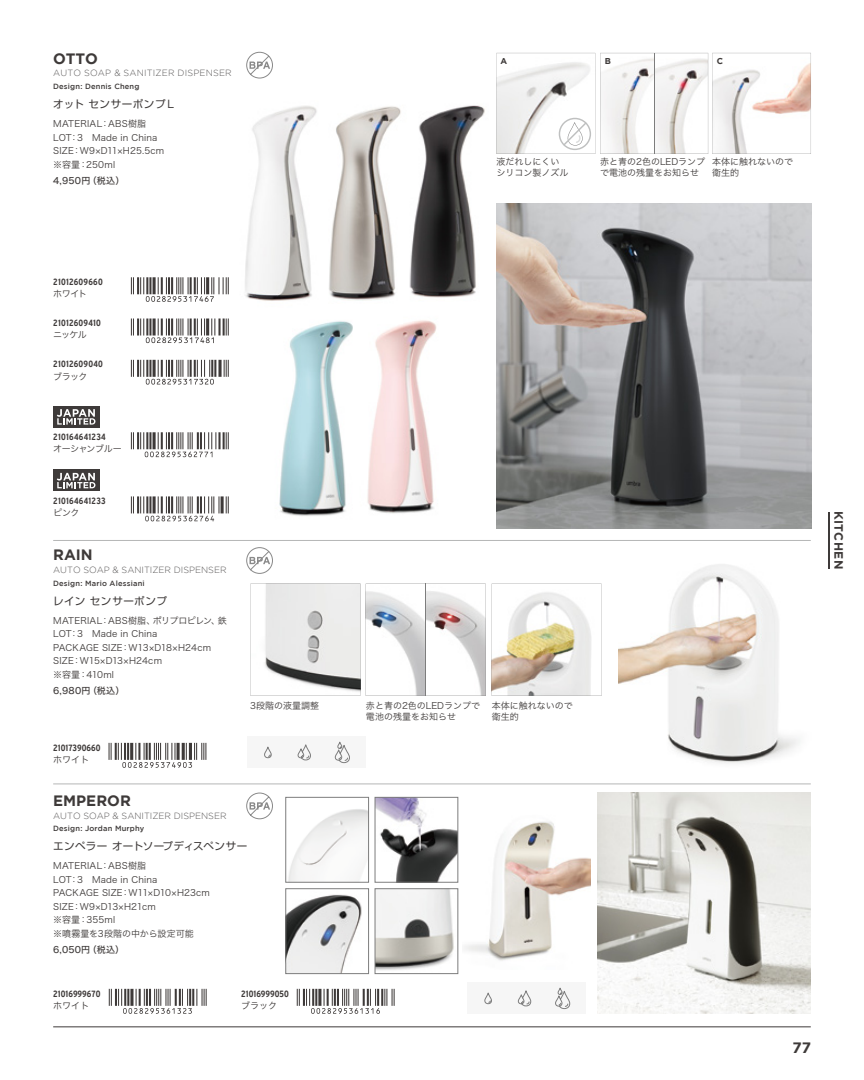
<style>
.page{position:relative;width:864px;height:1080px;background:#fff}
.page>*{position:absolute;margin:0;border:0;box-sizing:border-box;transform-origin:0 0}
.t1{font:700 15px "Gotham";color:#3e3a39}
.t2{font:700 12px "Gotham";letter-spacing:.04em;color:#3e3a39}
.t3{font:10.5px "Shin Go Pro";letter-spacing:.045em;color:#3e3a39}
.t4{font:10.5px "Shin Go Pro";letter-spacing:.025em;color:#3e3a39}
.t5{font:9px/13.5px "Hiragino Sans W3";color:#3e3a39}
.t6{font:700 condensed 9px "Interstate";letter-spacing:.015em;color:#3e3a39}
.t7{font:9px/13.5px "Hiragino Sans W3";letter-spacing:.025em;color:#3e3a39}
.t8{font:300 9px "Gotham";color:#595757}
.t9{font:9px "Hiragino Sans W5";letter-spacing:.025em;color:#3e3a39}
.t10{font:300 9px "Gotham";letter-spacing:.02em;color:#595757}
.t11{font:9px "Hira Kaku Pro N W3";color:#3e3a39}
.t12{font:9px "Hiragino Sans W3";letter-spacing:-.05em;color:#3e3a39}
.t13{font:700 8.55px "Gotham";color:#3e3a39}
.t14{font:500 7.5px "Gotham";letter-spacing:.025em;color:#3e3a39}
</style>
<div class="page">
<img style="left:597px;top:792px;width:213px;height:222px">
<img style="left:329px;top:106px;width:72px;height:195px">
<img style="left:245px;top:106px;width:72px;height:195px">
<img style="left:409px;top:105px;width:76px;height:193px">
<img style="left:367px;top:320px;width:70px;height:194px">
<img style="left:279px;top:321px;width:74px;height:195px">
<img style="left:496px;top:204px;width:314px;height:325px">
<img style="left:618px;top:564px;width:182px;height:200px">
<img style="left:464px;top:821px;width:126px;height:140px">
<img style="left:288px;top:809px;width:78px;height:71px">
<img style="left:377px;top:799px;width:79px;height:81px">
<img style="left:287px;top:894px;width:75px;height:78px">
<img style="left:377px;top:891px;width:77px;height:79px">
<svg style="left:246px;top:52px;width:27px;height:26px"></svg>
<svg style="left:246px;top:547px;width:27px;height:27px"></svg>
<svg style="left:246px;top:793px;width:27px;height:26px"></svg>
<svg style="left:491px;top:584px;width:110px;height:112px"></svg>
<svg style="left:250px;top:584px;width:235px;height:112px"></svg>
<hr style="left:425px;top:584px;width:1px;height:112px;background:#7d7d7d">
<svg style="left:108px;top:743px;width:98px;height:25px"></svg>
<div style="left:247px;top:736px;width:118px;height:32px;background:#f6f6f6"></div>
<svg style="left:264px;top:741px;width:86px;height:22px"></svg>
<svg style="left:296px;top:989px;width:98px;height:25px"></svg>
<svg style="left:109px;top:989px;width:97px;height:25px"></svg>
<div style="left:467px;top:982px;width:118px;height:32px;background:#f6f6f6"></div>
<svg style="left:484px;top:987px;width:86px;height:22px"></svg>
<div style="left:285px;top:797px;width:83px;height:85px;border:1px solid #7d7d7d"></div>
<div style="left:375px;top:797px;width:83px;height:85px;border:1px solid #7d7d7d"></div>
<div style="left:285px;top:889px;width:83px;height:85px;border:1px solid #7d7d7d"></div>
<div style="left:375px;top:889px;width:83px;height:85px;border:1px solid #7d7d7d"></div>
<div style="left:53px;top:406px;width:47px;height:21px;background:#3e3a39"></div>
<svg style="left:57px;top:409px;width:38px;height:16px"></svg>
<svg style="left:131px;top:432px;width:98px;height:25px"></svg>
<hr style="left:827px;top:512px;width:1px;height:56px;background:#3e3a39">
<hr style="left:53px;top:1026px;width:757px;height:1px;background:#3e3a39">
<hr style="left:53px;top:540px;width:757px;height:1px;background:#b5b6b6">
<hr style="left:53px;top:784px;width:757px;height:1px;background:#b5b6b6">
<svg style="left:496px;top:53px;width:314px;height:101px"></svg>
<svg style="left:131px;top:277px;width:98px;height:25px"></svg>
<svg style="left:131px;top:319px;width:98px;height:24px"></svg>
<svg style="left:131px;top:360px;width:98px;height:25px"></svg>
<div style="left:53px;top:470px;width:47px;height:21px;background:#3e3a39"></div>
<svg style="left:57px;top:473px;width:38px;height:15px"></svg>
<svg style="left:131px;top:496px;width:98px;height:26px"></svg>
<h1 class="t1" style="left:53px;top:50px;width:46px">OTTO</h1>
<p class="t10" style="left:53px;top:68px;width:180px">AUTO SOAP &amp; SANITIZER DISPENSER</p>
<p class="t14" style="left:53px;top:82px;width:88px">Design: Dennis Cheng</p>
<p class="t3" style="left:53px;top:95px;width:124px">オット センサーポンプＬ</p>
<p class="t7" style="left:53px;top:116px;width:113px">MATERIAL：ABS樹脂<br>LOT：3　Made in China<br>SIZE：W9×D11×H25.5cm ※容量：250ml</p>
<p class="t9" style="left:53px;top:173px;width:73px">4,950円（税込）</p>
<p class="t13" style="left:500px;top:56px;width:8px">A</p>
<p class="t13" style="left:604px;top:56px;width:8px">B</p>
<p class="t13" style="left:716px;top:56px;width:8px">C</p>
<p class="t5" style="left:496px;top:156px;width:73px;line-height:10.8px">液だれしにくいシリコン製ノズル</p>
<p class="t5" style="left:600px;top:156px;width:106px;line-height:10.8px">赤と青の2色のLEDランプで電池の残量をお知らせ</p>
<p class="t5" style="left:712px;top:156px;width:82px;line-height:10.8px">本体に触れないので衛生的</p>
<p class="t6" style="left:53px;top:277px;width:51px">21012609660</p>
<p class="t5" style="left:53px;top:286px;width:35px">ホワイト</p>
<p class="t6" style="left:53px;top:318px;width:49px">21012609410</p>
<p class="t5" style="left:53px;top:328px;width:35px">ニッケル</p>
<p class="t6" style="left:53px;top:359px;width:51px">21012609040</p>
<p class="t5" style="left:53px;top:369px;width:36px">ブラック</p>
<p class="t6" style="left:53px;top:432px;width:54px">210164641234</p>
<p class="t12" style="left:53px;top:441px;width:70px">オーシャンブルー</p>
<p class="t6" style="left:53px;top:496px;width:54px">210164641233</p>
<p class="t5" style="left:53px;top:506px;width:28px">ピンク</p>
<h1 class="t1" style="left:53px;top:546px;width:41px">RAIN</h1>
<p class="t8" style="left:53px;top:565px;width:175px">AUTO SOAP &amp; SANITIZER DISPENSER</p>
<p class="t14" style="left:53px;top:579px;width:93px">Design: Mario Alessiani</p>
<p class="t3" style="left:53px;top:592px;width:115px">レイン センサーポンプ</p>
<p class="t5" style="left:53px;top:613px;width:175px">MATERIAL：ABS樹脂、ポリプロピレン、鉄<br>LOT：3　Made in China<br>PACKAGE SIZE：W13×D18×H24cm<br>SIZE：W15×D13×H24cm<br>※容量：410ml</p>
<p class="t9" style="left:53px;top:683px;width:73px">6,980円（税込）</p>
<p class="t6" style="left:53px;top:742px;width:49px">21017390660</p>
<p class="t11" style="left:53px;top:751px;width:38px">ホワイト</p>
<p class="t5" style="left:250px;top:698px;width:70px">3段階の液量調整</p>
<p class="t5" style="left:366px;top:700px;width:115px;line-height:10.8px">赤と青の2色のLEDランプで電池の残量をお知らせ</p>
<p class="t5" style="left:491px;top:700px;width:82px;line-height:10.8px">本体に触れないので衛生的</p>
<h1 class="t1" style="left:53px;top:792px;width:79px">EMPEROR</h1>
<p class="t8" style="left:53px;top:810px;width:175px">AUTO SOAP &amp; SANITIZER DISPENSER</p>
<p class="t14" style="left:53px;top:824px;width:93px">Design: Jordan Murphy</p>
<p class="t4" style="left:53px;top:838px;width:196px">エンペラー オートソープディスペンサー</p>
<p class="t5" style="left:53px;top:859px;width:158px">MATERIAL：ABS樹脂<br>LOT：3　Made in China<br>PACKAGE SIZE：W11×D10×H23cm<br>SIZE：W9×D13×H21cm<br>※容量：355ml<br>※噴霧量を3段階の中から設定可能</p>
<p class="t9" style="left:53px;top:942px;width:73px">6,050円（税込）</p>
<p class="t6" style="left:53px;top:988px;width:49px">21016999670</p>
<p class="t11" style="left:53px;top:997px;width:38px">ホワイト</p>
<p class="t6" style="left:241px;top:988px;width:49px">21016999050</p>
<p class="t11" style="left:241px;top:997px;width:38px">ブラック</p>
<h2 class="t2" style="left:845px;top:511px;width:60px;rotate:90deg">KITCHEN</h2>
<h1 class="t1" style="left:792px;top:1039px;width:20px">77</h1>
</div>
